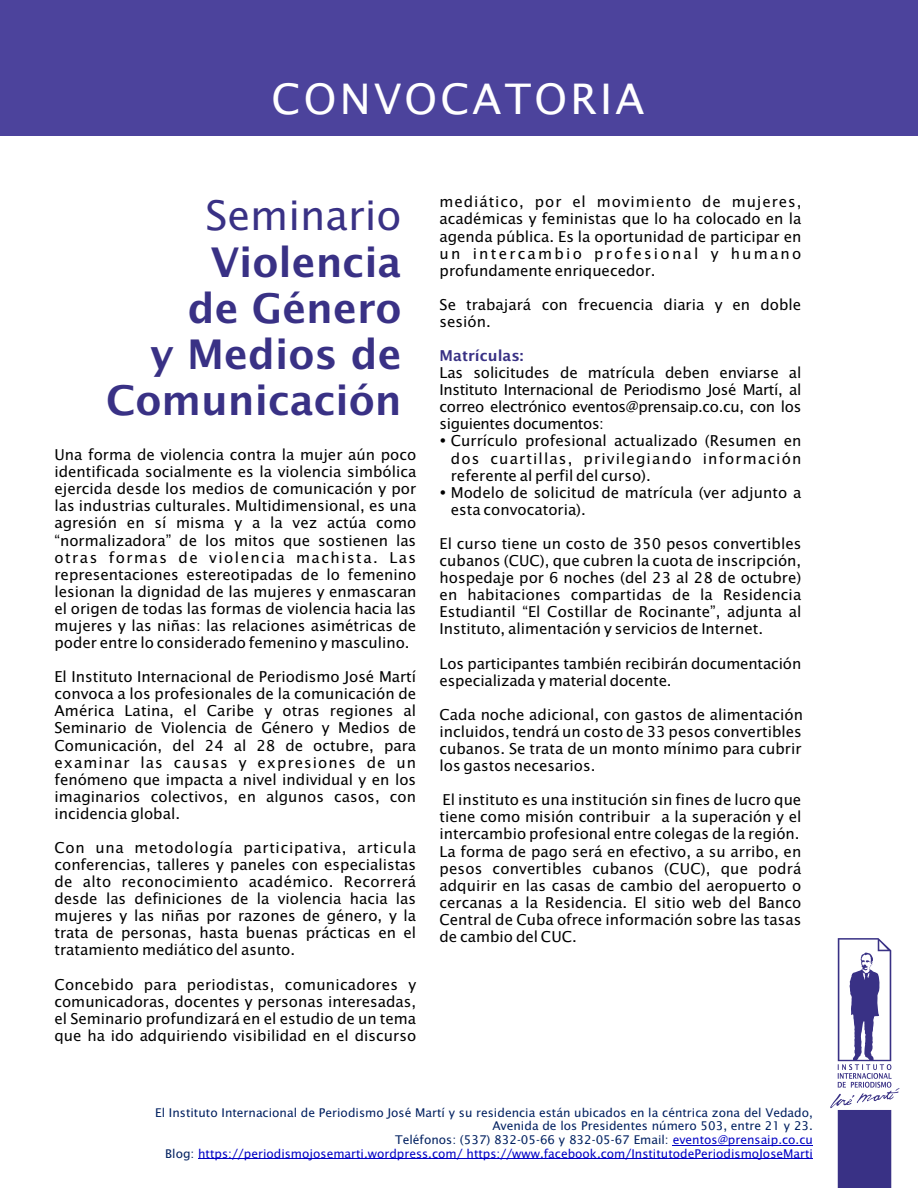
<style>
.page{position:relative;width:918px;height:1188px;background:#fff}
.page>*{position:absolute;margin:0;border:0;box-sizing:border-box;transform-origin:0 0}
.t1{font:42px "Lucida Sans";letter-spacing:.075em;color:#fff}
.t2{font:600 40.8px/46.2px "Lucida Sans";color:#393185;text-align:right}
.t3{font:40.8px "Lucida Sans";color:#393185}
.t4{font:15px/17.1px "Lucida Sans";color:#000;text-align:justify}
.t5{font:600 15px "Lucida Sans";color:#393185}
.t6{font:12px/13.6px "Lucida Sans";color:#002060;text-align:right}
.s1{color:#0000c4}
</style>
<div class="page">
<div style="left:0;top:0;width:918px;height:135px;background:#4c439c"></div>
<svg style="left:830px;top:938px;width:70px;height:250px"></svg>
<hr style="left:673px;top:1145px;width:140px;height:1px;background:#0000c4">
<hr style="left:198px;top:1159px;width:265px;height:1px;background:#0000c4">
<hr style="left:463px;top:1159px;width:350px;height:1px;background:#0000c4">
<h1 class="t1" style="left:272px;top:81px;width:374px">CONVOCATORIA</h1>
<h2 class="t3" style="left:205px;top:199px;width:198px">Seminario</h2>
<h2 class="t2" style="left:106px;top:242px;width:297px">Violencia<br>de Género<br>y Medios de<br>Comunicación</h2>
<p class="t4" style="left:55px;top:447px;width:364px">Una forma de violencia contra la mujer aún poco identificada socialmente es la violencia simbólica ejercida desde los medios de comunicación y por las industrias culturales. Multidimensional, es una agresión en sí misma y a la vez actúa como “normalizadora” de los mitos que sostienen las otras formas de violencia machista. Las representaciones estereotipadas de lo femenino lesionan la dignidad de las mujeres y enmascaran el origen de todas las formas de violencia hacia las mujeres y las niñas: las relaciones asimétricas de poder entre lo considerado femenino y masculino.</p>
<p class="t4" style="left:54px;top:669px;width:363px">El Instituto Internacional de Periodismo José Martí convoca a los profesionales de la comunicación de América Latina, el Caribe y otras regiones al Seminario de Violencia de Género y Medios de Comunicación, del 24 al 28 de octubre, para examinar las causas y expresiones de un fenómeno que impacta a nivel individual y en los imaginarios colectivos, en algunos casos, con incidencia global.</p>
<p class="t4" style="left:54px;top:840px;width:363px">Con una metodología participativa, articula conferencias, talleres y paneles con especialistas de alto reconocimiento académico. Recorrerá desde las definiciones de la violencia hacia las mujeres y las niñas por razones de género, y la trata de personas, hasta buenas prácticas en el tratamiento mediático del asunto.</p>
<p class="t4" style="left:54px;top:977px;width:363px">Concebido para periodistas, comunicadores y comunicadoras, docentes y personas interesadas, el Seminario profundizará en el estudio de un tema que ha ido adquiriendo visibilidad en el discurso</p>
<p class="t4" style="left:440px;top:195px;width:363px">mediático, por el movimiento de mujeres, académicas y feministas que lo ha colocado en la agenda pública. Es la oportunidad de participar en un intercambio profesional y humano profundamente enriquecedor.</p>
<p class="t4" style="left:440px;top:297px;width:363px">Se trabajará con frecuencia diaria y en doble sesión.</p>
<p class="t5" style="left:440px;top:350px;width:85px">Matrículas:</p>
<p class="t4" style="left:440px;top:365px;width:363px">Las solicitudes de matrícula deben enviarse al Instituto Internacional de Periodismo José Martí, al correo electrónico eventos@prensaip.co.cu, con los siguientes documentos:</p>
<p class="t4" style="left:451px;top:434px;width:352px;text-align:left">Currículo profesional actualizado (Resumen en dos cuartillas, privilegiando información referente al perfil del curso).<br>Modelo de solicitud de matrícula (ver adjunto a esta convocatoria).</p>
<p class="t4" style="left:440px;top:536px;width:363px">El curso tiene un costo de 350 pesos convertibles cubanos (CUC), que cubren la cuota de inscripción, hospedaje por 6 noches (del 23 al 28 de octubre) en habitaciones compartidas de la Residencia Estudiantil “El Costillar de Rocinante”, adjunta al Instituto, alimentación y servicios de Internet.</p>
<p class="t4" style="left:440px;top:656px;width:363px">Los participantes también recibirán documentación especializada y material docente.</p>
<p class="t4" style="left:440px;top:707px;width:365px">Cada noche adicional, con gastos de alimentación incluidos, tendrá un costo de 33 pesos convertibles cubanos. Se trata de un monto mínimo para cubrir los gastos necesarios.</p>
<p class="t4" style="left:440px;top:792px;width:363px;text-align:left">El instituto es una institución sin fines de lucro que tiene como misión contribuir a la superación y el intercambio profesional entre colegas de la región.<br>La forma de pago será en efectivo, a su arribo, en pesos convertibles cubanos (CUC), que podrá adquirir en las casas de cambio del aeropuerto o cercanas a la Residencia. El sitio web del Banco Central de Cuba ofrece información sobre las tasas de cambio del CUC.</p>
<p class="t6" style="left:155px;top:1106px;width:659px">El Instituto Internacional de Periodismo José Martí y su residencia están ubicados en la céntrica zona del Vedado, Avenida de los Presidentes número 503, entre 21 y 23.<br>Teléfonos: (537) 832-05-66 y 832-05-67 Email: <span class="s1">eventos@prensaip.co.cu<br></span>Blog: <span class="s1">https://periodismojosemarti.wordpress.com/ https://www.facebook.com/InstitutodePeriodismoJoseMarti</span></p>
</div>
